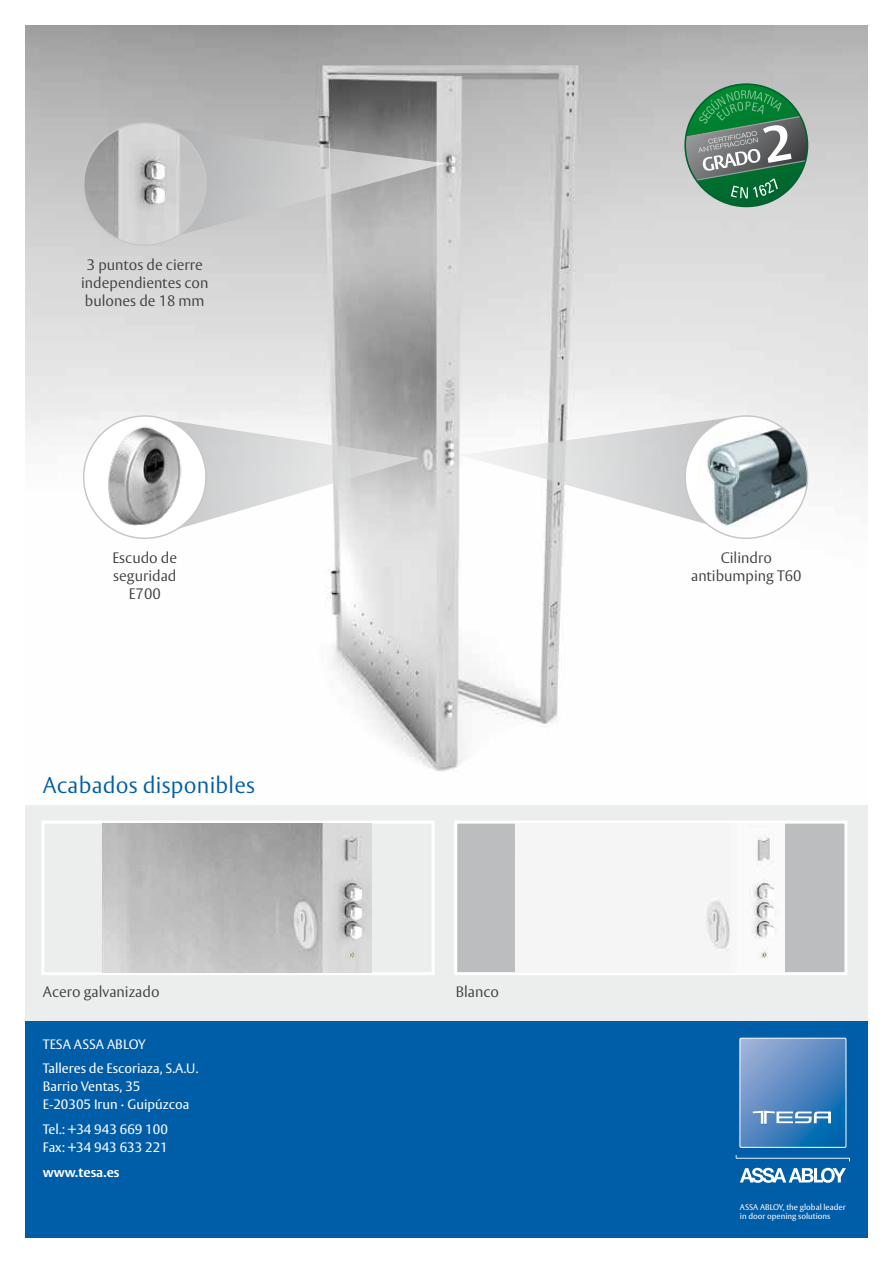
<style>
.page{position:relative;width:893px;height:1263px;background:#fff}
.page>*{position:absolute;margin:0;border:0;box-sizing:border-box;transform-origin:0 0}
.t1{font:300 22.5px "ASSA Vesta";letter-spacing:.01em;color:#005ea8}
.t2{font:300 15px/18px "ASSA Vesta";color:#3e3d40;text-align:center}
.t3{font:13.5px/18px "ASSA Vesta";color:#fff}
.t4{font:700 13.5px "ASSA Vesta";color:#fff}
.t5{font:8.25px/8.9px "ASSA Vesta";color:#fff}
</style>
<div class="page">
<img style="left:25px;top:25px;width:843px;height:747px">
<div style="left:25px;top:805px;width:843px;height:216px;background:#eceded"></div>
<div style="left:25px;top:1021px;width:843px;height:216px;background:#005ea8"></div>
<svg style="left:736px;top:1155px;width:114px;height:28px"></svg>
<svg style="left:740px;top:1038px;width:106px;height:109px;background:#5a8ec4"></svg>
<svg style="left:206px;top:124px;width:240px;height:119px;background:#babbbb"></svg>
<img style="left:84px;top:123px;width:122px;height:122px">
<div style="left:83px;top:122px;width:124px;height:124px;border:2px solid #c6c7c8;border-radius:50%"></div>
<svg style="left:206px;top:416px;width:213px;height:121px"></svg>
<img style="left:84px;top:416px;width:122px;height:122px">
<div style="left:83px;top:415px;width:124px;height:124px;border:2px solid #c6c7c8;border-radius:50%"></div>
<svg style="left:460px;top:416px;width:238px;height:115px"></svg>
<div style="left:685px;top:416px;width:122px;height:122px;background:#fff;border-radius:50%"></div>
<img style="left:698px;top:416px;width:109px;height:120px">
<div style="left:684px;top:415px;width:124px;height:124px;border:2px solid #c6c7c8;border-radius:50%"></div>
<svg style="left:685px;top:84px;width:122px;height:122px"></svg>
<svg style="left:685px;top:90px;width:122px;height:108px;background:#598c6e"></svg>
<div style="left:454px;top:820px;width:393px;height:155px;background:#bbbdbe;border:3px solid #fff"></div>
<div style="left:515px;top:824px;width:270px;height:148px;background:#f5f5f5"></div>
<div style="left:41px;top:820px;width:394px;height:155px;background:#eceded;border:3px solid #fff"></div>
<img style="left:103px;top:824px;width:269px;height:148px">
<p class="t2" style="left:81px;top:257px;width:129px">3 puntos de cierre independientes con bulones de 18 mm</p>
<p class="t2" style="left:112px;top:550px;width:66px">Escudo de seguridad<br>E700</p>
<p class="t2" style="left:691px;top:550px;width:112px">Cilindro antibumping T60</p>
<h1 class="t1" style="left:43px;top:772px;width:214px">Acabados disponibles</h1>
<p class="t2" style="left:43px;top:983px;width:118px">Acero galvanizado</p>
<p class="t2" style="left:456px;top:983px;width:45px">Blanco</p>
<p class="t3" style="left:43px;top:1032px;width:157px;line-height:24.6px">TESA ASSA ABLOY<br>Talleres de Escoriaza, S.A.U.</p>
<p class="t3" style="left:43px;top:1078px;width:148px">Barrio Ventas, 35<br>E-20305 Irun · Guipúzcoa</p>
<p class="t3" style="left:43px;top:1121px;width:127px">Tel.: +34 943 669 100<br>Fax: +34 943 633 221</p>
<p class="t4" style="left:43px;top:1163px;width:78px">www.tesa.es</p>
<p class="t5" style="left:740px;top:1203px;width:107px">ASSA ABLOY, the global leader in door opening solutions</p>
</div>
